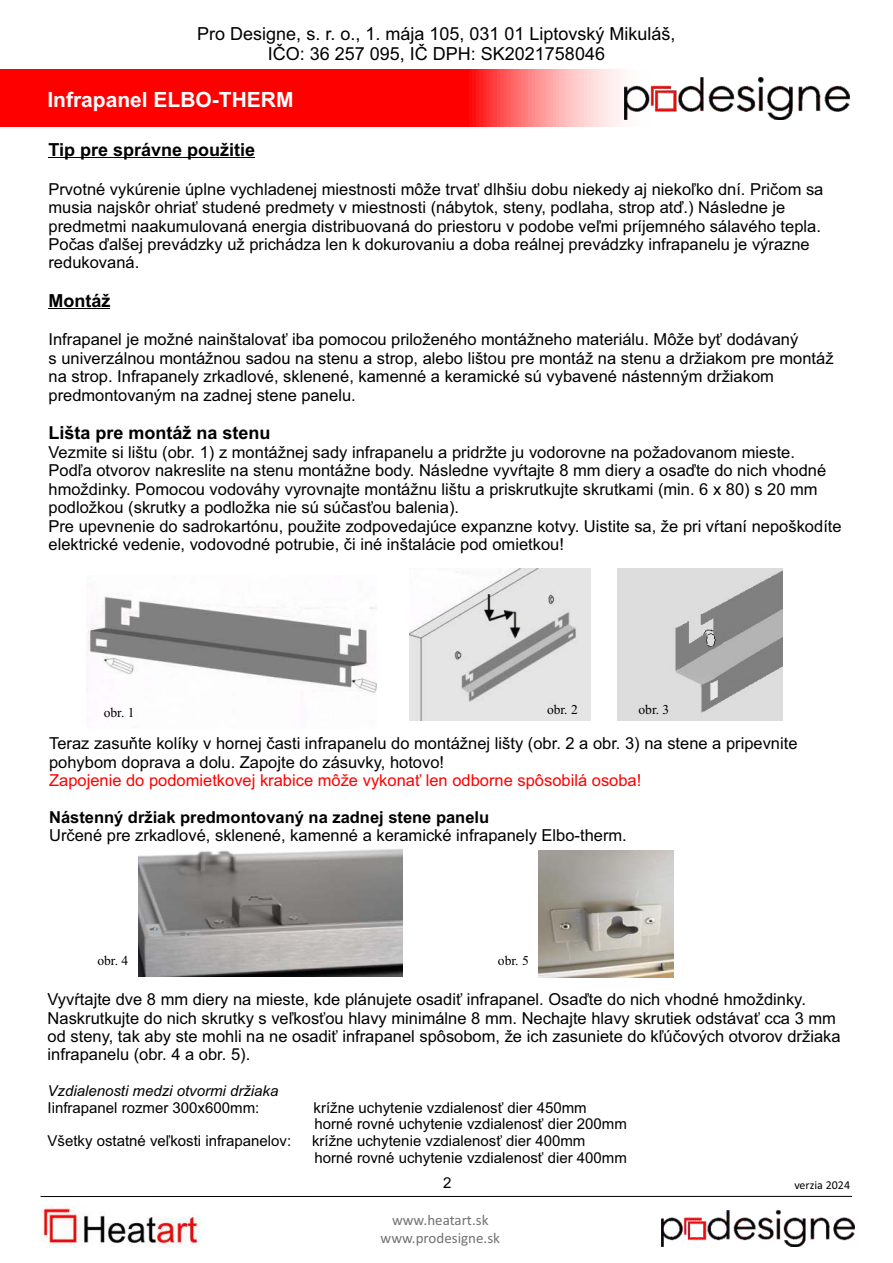
<style>
.page{position:relative;width:893px;height:1263px;background:#fff}
.page>*{position:absolute;margin:0;border:0;box-sizing:border-box;transform-origin:0 0}
.t1{font:700 21px "Arial";color:#fff}
.t2{font:18px/20.1px "Arial";color:#000;text-align:center}
.t3{font:700 18px "Arial";color:#000}
.t4{font:16.5px/18.5px "Arial";color:#000}
.t5{font:16.5px "Arial";color:#f00}
.t6{font:700 16.5px "Arial";color:#000}
.t7{font:15px/16.8px "Arial";color:#000}
.t8{font:italic 15px "Arial";color:#000}
.t9{font:15px/18.3px "Calibri";color:#727271;text-align:center}
.t10{font:13.5px "Times New Roman";color:#000}
.t11{font:12px "Calibri";color:#000}
</style>
<div class="page">
<hr style="left:48px;top:157px;width:207px;height:1px;background:#000">
<hr style="left:48px;top:308px;width:62px;height:1px;background:#000">
<img style="left:410px;top:569px;width:181px;height:152px">
<img style="left:617px;top:568px;width:165px;height:153px">
<img style="left:86px;top:596px;width:291px;height:99px">
<img style="left:310px;top:693px;width:52px;height:2px">
<img style="left:139px;top:849px;width:263px;height:127px">
<img style="left:538px;top:850px;width:135px;height:127px">
<img style="left:42px;top:1206px;width:158px;height:41px">
<hr style="left:41px;top:1196px;width:811px;height:1px;background:#000">
<img style="left:661px;top:1211px;width:193px;height:36px">
<svg style="left:0;top:70px;width:850px;height:57px;background:#fe3838"></svg>
<img style="left:624px;top:77px;width:225px;height:42px">
<p class="t2" style="left:197px;top:25px;width:480px">Pro Designe, s. r. o., 1. mája 105, 031 01 Liptovský Mikuláš,<br>IČO: 36 257 095, IČ DPH: SK2021758046</p>
<p class="t1" style="left:47px;top:92px;width:248px">Infrapanel ELBO-THERM</p>
<p class="t3" style="left:48px;top:143px;width:208px">Tip pre správne použitie</p>
<p class="t4" style="left:48px;top:181px;width:776px">Prvotné vykúrenie úplne vychladenej miestnosti môže trvať dlhšiu dobu niekedy aj niekoľko dní. Pričom sa musia najskôr ohriať studené predmety v miestnosti (nábytok, steny, podlaha, strop atď.) Následne je predmetmi naakumulovaná energia distribuovaná do priestoru v podobe veľmi príjemného sálavého tepla.<br>Počas ďalšej prevádzky už prichádza len k dokurovaniu a doba reálnej prevádzky infrapanelu je výrazne redukovaná.</p>
<p class="t3" style="left:48px;top:293px;width:63px">Montáž</p>
<p class="t4" style="left:48px;top:332px;width:787px">Infrapanel je možné nainštalovať iba pomocou priloženého montážneho materiálu. Môže byť dodávaný<br>s univerzálnou montážnou sadou na stenu a strop, alebo lištou pre montáž na stenu a držiakom pre montáž na strop. Infrapanely zrkadlové, sklenené, kamenné a keramické sú vybavené nástenným držiakom predmontovaným na zadnej stene panelu.</p>
<p class="t3" style="left:48px;top:426px;width:224px">Lišta pre montáž na stenu</p>
<p class="t4" style="left:48px;top:444px;width:795px">Vezmite si lištu (obr. 1) z montážnej sady infrapanelu a pridržte ju vodorovne na požadovanom mieste.<br>Podľa otvorov nakreslite na stenu montážne body. Následne vyvŕtajte 8 mm diery a osaďte do nich vhodné hmoždinky. Pomocou vodováhy vyrovnajte montážnu lištu a priskrutkujte skrutkami (min. 6 x 80) s 20 mm podložkou (skrutky a podložka nie sú súčasťou balenia).<br>Pre upevnenie do sadrokartónu, použite zodpovedajúce expanzne kotvy. Uistite sa, že pri vŕtaní nepoškodíte elektrické vedenie, vodovodné potrubie, či iné inštalácie pod omietkou!</p>
<p class="t10" style="left:547px;top:705px;width:32px">obr. 2</p>
<p class="t10" style="left:638px;top:705px;width:32px">obr. 3</p>
<p class="t10" style="left:104px;top:708px;width:32px">obr. 1</p>
<p class="t4" style="left:49px;top:736px;width:750px">Teraz zasuňte kolíky v hornej časti infrapanelu do montážnej lišty (obr. 2 a obr. 3) na stene a pripevnite pohybom doprava a dolu. Zapojte do zásuvky, hotovo!</p>
<p class="t5" style="left:49px;top:774px;width:594px">Zapojenie do podomietkovej krabice môže vykonať len odborne spôsobilá osoba!</p>
<p class="t6" style="left:49px;top:811px;width:442px">Nástenný držiak predmontovaný na zadnej stene panelu</p>
<p class="t4" style="left:49px;top:828px;width:579px">Určené pre zrkadlové, sklenené, kamenné a keramické infrapanely Elbo-therm.</p>
<p class="t10" style="left:97px;top:956px;width:32px">obr. 4</p>
<p class="t10" style="left:498px;top:956px;width:32px">obr. 5</p>
<p class="t4" style="left:48px;top:991px;width:794px">Vyvŕtajte dve 8 mm diery na mieste, kde plánujete osadiť infrapanel. Osaďte do nich vhodné hmoždinky.<br>Naskrutkujte do nich skrutky s veľkosťou hlavy minimálne 8 mm. Nechajte hlavy skrutiek odstávať cca 3 mm od steny, tak aby ste mohli na ne osadiť infrapanel spôsobom, že ich zasuniete do kľúčových otvorov držiaka infrapanelu (obr. 4 a obr. 5).</p>
<p class="t8" style="left:48px;top:1085px;width:232px">Vzdialenosti medzi otvormi držiaka</p>
<p class="t7" style="left:48px;top:1100px;width:213px">Iinfrapanel rozmer 300x600mm:</p>
<p class="t7" style="left:314px;top:1100px;width:315px">krížne uchytenie vzdialenosť dier 450mm horné rovné uchytenie vzdialenosť dier 200mm</p>
<p class="t7" style="left:48px;top:1134px;width:245px">Všetky ostatné veľkosti infrapanelov:</p>
<p class="t7" style="left:312px;top:1134px;width:316px">krížne uchytenie vzdialenosť dier 400mm horné rovné uchytenie vzdialenosť dier 400mm</p>
<p class="t7" style="left:443px;top:1176px;width:10px">2</p>
<p class="t11" style="left:794px;top:1180px;width:57px">verzia 2024</p>
<p class="t9" style="left:381px;top:1212px;width:121px">www.heatart.sk www.prodesigne.sk</p>
</div>
